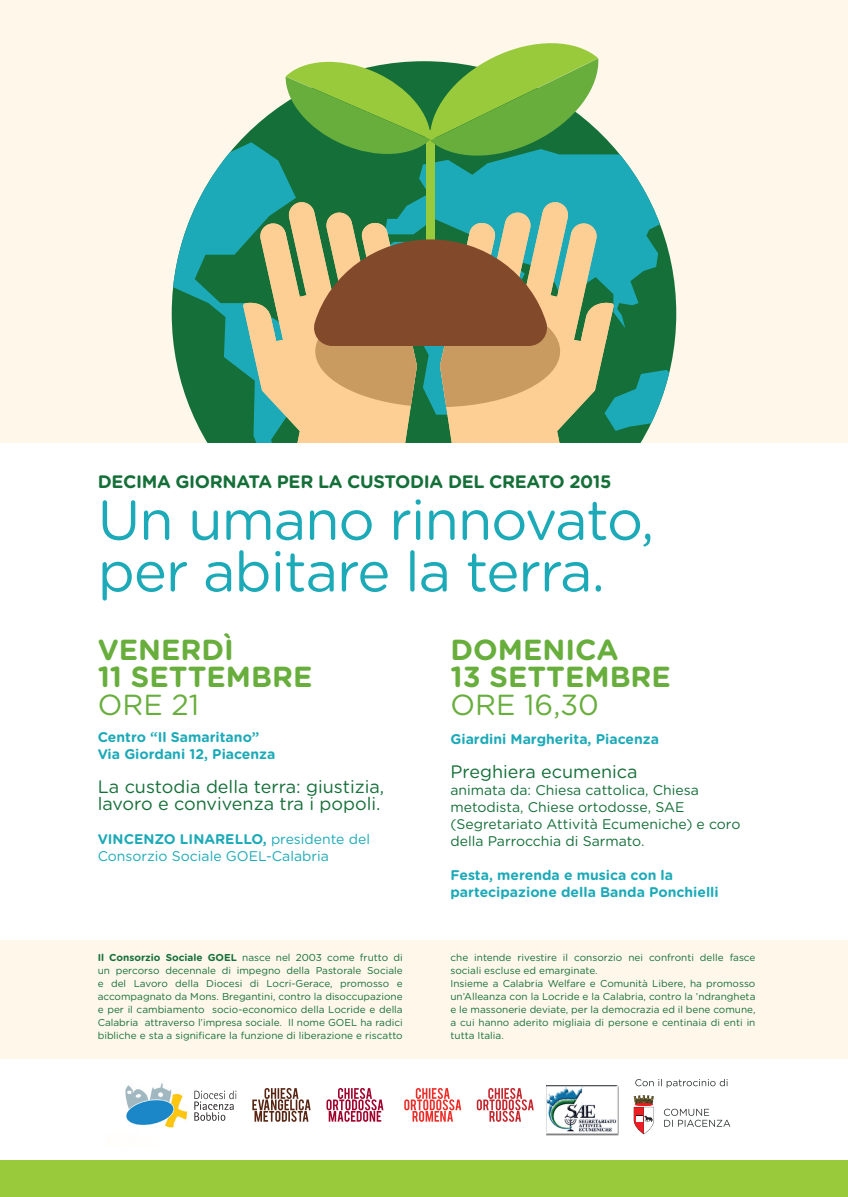
<style>
.page{position:relative;width:848px;height:1197px;background:#fff}
.page>*{position:absolute;margin:0;border:0;box-sizing:border-box;transform-origin:0 0}
.t1{font:56px/51.6px "Gotham Rounded";letter-spacing:-.02em;color:#1daab8}
.t2{font:700 29px/27.5px "Gotham Rounded";color:#68ae3c}
.t3{font:29px "Gotham Rounded";color:#68ae3c}
.t4{font:18px/17px "Gotham Rounded";color:#156f39}
.t5{font:700 18px "Gotham Rounded";letter-spacing:-.02em;color:#156f39}
.t6{font:700 14px/17px "Gotham Rounded";color:#1daab8}
.t7{font:14px/17px "Gotham Rounded";color:#156f39}
.t8{font:14px/17px "Gotham Rounded";color:#1daab8}
.t9{font:10px/13px "Gotham Rounded";color:#156f39;text-align:justify}
.s1{font-weight:700}
</style>
<div class="page">
<div style="left:0;top:0;width:848px;height:442px;background:#fef7ea"></div>
<div style="left:0;top:1160px;width:848px;height:36px;background:#99ca3b"></div>
<svg style="left:172px;top:103px;width:504px;height:271px"></svg>
<svg style="left:173px;top:142px;width:153px;height:300px"></svg>
<svg style="left:385px;top:149px;width:275px;height:52px;background:#35a8a8"></svg>
<div style="left:426px;top:131px;width:9px;height:141px;background:#99ca3b"></div>
<svg style="left:285px;top:43px;width:315px;height:118px"></svg>
<svg style="left:243px;top:201px;width:426px;height:241px;background:#8e986f"></svg>
<div style="left:0;top:940px;width:848px;height:118px;background:#fef7ea"></div>
<img style="left:194px;top:1086px;width:425px;height:50px">
<img style="left:125px;top:1083px;width:63px;height:45px">
<svg style="left:194px;top:1090px;width:42px;height:30px"></svg>
<svg style="left:252px;top:1087px;width:58px;height:34px"></svg>
<svg style="left:326px;top:1087px;width:57px;height:34px"></svg>
<svg style="left:404px;top:1087px;width:57px;height:34px"></svg>
<svg style="left:477px;top:1087px;width:56px;height:34px"></svg>
<img style="left:546px;top:1085px;width:72px;height:49px">
<svg style="left:633px;top:1095px;width:21px;height:39px"></svg>
<svg style="left:635px;top:1078px;width:92px;height:9px"></svg>
<svg style="left:664px;top:1108px;width:66px;height:18px"></svg>
<h3 class="t5" style="left:98px;top:468px;width:515px">DECIMA GIORNATA PER LA CUSTODIA DEL CREATO 2015</h3>
<h1 class="t1" style="left:98px;top:491px;width:558px">Un umano rinnovato, per abitare la terra.</h1>
<h2 class="t2" style="left:98px;top:634px;width:216px">VENERDÌ<br>11 SETTEMBRE</h2>
<h2 class="t3" style="left:98px;top:684px;width:103px">ORE 21</h2>
<h3 class="t6" style="left:98px;top:727px;width:179px">Centro “Il Samaritano”<br>Via Giordani 12, Piacenza</h3>
<h3 class="t4" style="left:98px;top:776px;width:288px">La custodia della terra: giustizia, lavoro e convivenza tra i popoli.</h3>
<h3 class="t8" style="left:98px;top:829px;width:274px"><span class="s1">VINCENZO LINARELLO,</span> presidente del<br>Consorzio Sociale GOEL-Calabria</h3>
<h2 class="t2" style="left:450px;top:634px;width:222px">DOMENICA<br>13 SETTEMBRE</h2>
<h2 class="t3" style="left:450px;top:684px;width:150px">ORE 16,30</h2>
<h3 class="t6" style="left:450px;top:729px;width:210px">Giardini Margherita, Piacenza</h3>
<h3 class="t4" style="left:450px;top:761px;width:188px">Preghiera ecumenica</h3>
<h3 class="t7" style="left:450px;top:780px;width:291px">animata da: Chiesa cattolica, Chiesa metodista, Chiese ortodosse, SAE (Segretariato Attività Ecumeniche) e coro della Parrocchia di Sarmato.</h3>
<h3 class="t6" style="left:450px;top:865px;width:270px">Festa, merenda e musica con la partecipazione della Banda Ponchielli</h3>
<p class="t9" style="left:98px;top:950px;width:306px"><span class="s1">Il Consorzio Sociale GOEL</span> nasce nel 2003 come frutto di un percorso decennale di impegno della Pastorale Sociale e del Lavoro della Diocesi di Locri-Gerace, promosso e accompagnato da Mons. Bregantini, contro la disoccupazione e per il cambiamento socio-economico della Locride e della Calabria attraverso l’impresa sociale. Il nome GOEL ha radici bibliche e sta a significare la funzione di liberazione e riscatto</p>
<p class="t9" style="left:450px;top:950px;width:306px;text-align:left">che intende rivestire il consorzio nei confronti delle fasce sociali escluse ed emarginate.<br>Insieme a Calabria Welfare e Comunità Libere, ha promosso un’Alleanza con la Locride e la Calabria, contro la ’ndrangheta e le massonerie deviate, per la democrazia ed il bene comune, a cui hanno aderito migliaia di persone e centinaia di enti in tutta Italia.</p>
</div>
